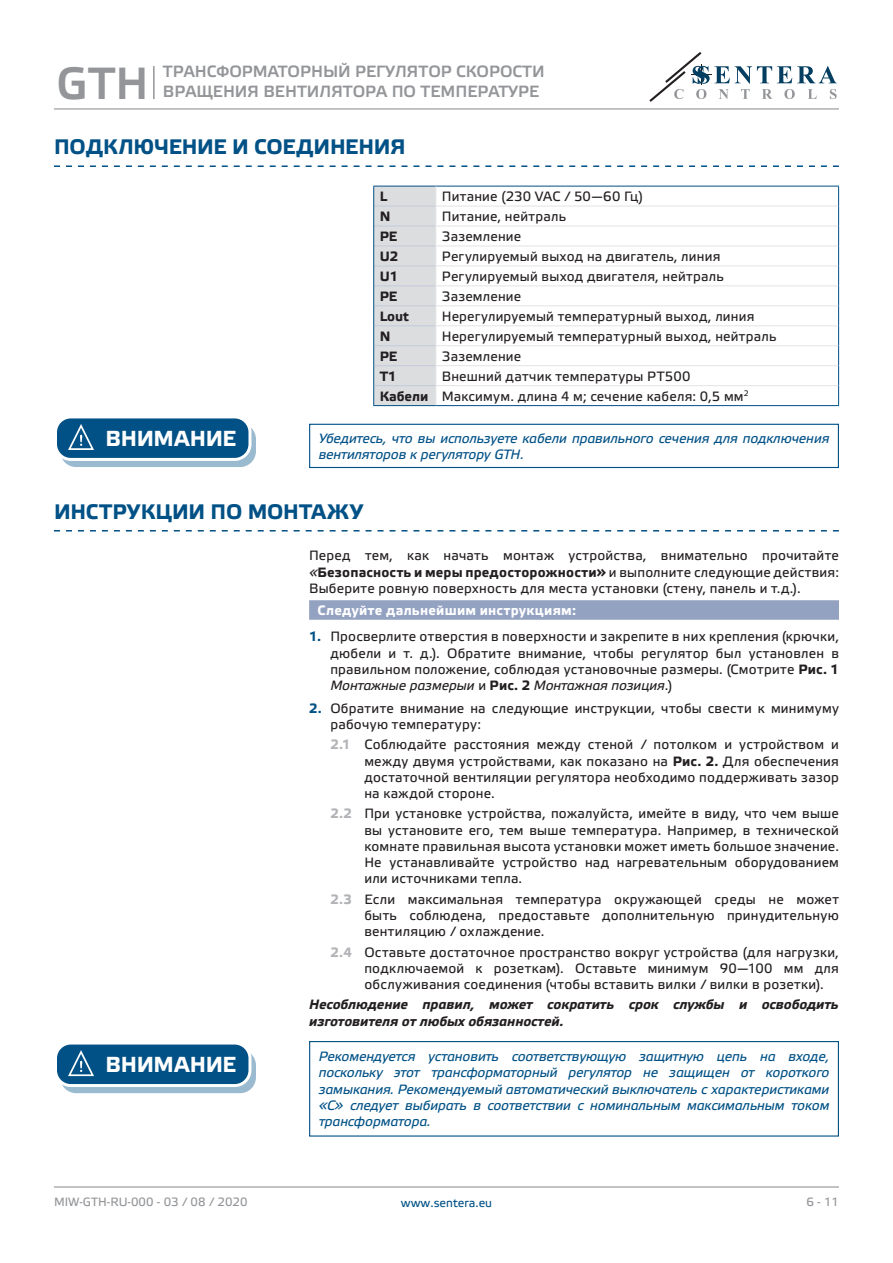
<style>
.page{position:relative;width:893px;height:1263px;background:#fff}
.page>*{position:absolute;margin:0;border:0;box-sizing:border-box;transform-origin:0 0}
.t1{font:45px "Etelka Medium Pro";color:#939598}
.t2{font:700 21.75px "Etelka Text Pro";letter-spacing:-.02em;color:#fff}
.t3{font:700 21px "Etelka Text Pro";letter-spacing:-.005em;color:#015186}
.t4{font:16.2px "Etelka Medium Pro";color:#939598}
.body{font:13.5px/16.2px "Etelka Text Pro";letter-spacing:.015em;color:#231f20;text-align:justify}
.table_text{font:13.5px "Etelka Text Pro";letter-spacing:.015em;color:#231f20}
.Attention_text{font:italic 13.5px/16.2px "Etelka Text Pro";letter-spacing:-.005em;color:#015186;text-align:justify}
.attention{font:italic 13.5px/16.2px "Etelka Text Pro";letter-spacing:-.01em;color:#015186}
.body-2{font:italic 700 13.5px/16.2px "Etelka Text Pro";letter-spacing:-.01em;color:#231f20}
.Number-roman{font:700 13.5px "Etelka Text Pro";letter-spacing:.02em;color:#fff}
.Body_text{font:700 13.5px "Etelka Text Pro";color:#231f20}
.t5{font:12px "Etelka Text Pro";color:#939598}
.t6{font:12px "Etelka Text Pro";color:#015186}
.s1{font-style:italic}
.s2{font-weight:700}
.s3{font-weight:700;color:#015186}
.s4{font-weight:700;color:#b2b3b7}
</style>
<div class="page">
<hr style="left:54px;top:108px;width:785px;height:1px;background:#939598">
<hr style="left:54px;top:1186px;width:785px;height:1px;background:#939598">
<svg style="left:649px;top:52px;width:188px;height:50px"></svg>
<svg style="left:54px;top:165px;width:785px;height:2px"></svg>
<svg style="left:436px;top:187px;width:402px;height:218px"></svg>
<svg style="left:436px;top:207px;width:402px;height:178px"></svg>
<hr style="left:436px;top:186px;width:403px;height:1px;background:#015186">
<svg style="left:838px;top:186px;width:1px;height:219px"></svg>
<hr style="left:436px;top:405px;width:403px;height:1px;background:#015186">
<hr style="left:435px;top:206px;width:403px;height:1px;background:#e2e3e5">
<hr style="left:435px;top:226px;width:403px;height:1px;background:#e2e3e5">
<hr style="left:435px;top:246px;width:403px;height:1px;background:#e2e3e5">
<hr style="left:435px;top:266px;width:403px;height:1px;background:#e2e3e5">
<hr style="left:435px;top:285px;width:403px;height:1px;background:#e2e3e5">
<hr style="left:435px;top:305px;width:403px;height:1px;background:#e2e3e5">
<hr style="left:435px;top:325px;width:403px;height:1px;background:#e2e3e5">
<hr style="left:435px;top:345px;width:403px;height:1px;background:#e2e3e5">
<hr style="left:435px;top:365px;width:403px;height:1px;background:#e2e3e5">
<hr style="left:435px;top:385px;width:403px;height:1px;background:#e2e3e5">
<svg style="left:373px;top:186px;width:63px;height:220px;background:#d1d6db"></svg>
<div style="left:61px;top:424px;width:194px;height:42px;background:#9abacf;border-radius:15px"></div>
<div style="left:60px;top:423px;width:196px;height:44px;border:1px solid #015186;border-radius:15px"></div>
<div style="left:56px;top:417px;width:194px;height:42px;background:#015186;border-radius:15px"></div>
<div style="left:54px;top:415px;width:197px;height:46px;border:3px solid #fff;border-radius:15px"></div>
<svg style="left:67px;top:424px;width:38px;height:36px"></svg>
<div style="left:309px;top:424px;width:530px;height:44px;border:1px solid #015186"></div>
<svg style="left:54px;top:530px;width:785px;height:1px"></svg>
<div style="left:309px;top:600px;width:530px;height:20px;background:#94a2c2"></div>
<div style="left:309px;top:1041px;width:530px;height:95px;border:1px solid #015186"></div>
<div style="left:61px;top:1050px;width:194px;height:42px;background:#9abacf;border-radius:15px"></div>
<div style="left:60px;top:1049px;width:196px;height:44px;border:1px solid #015186;border-radius:15px"></div>
<div style="left:56px;top:1043px;width:194px;height:42px;background:#015186;border-radius:15px"></div>
<div style="left:54px;top:1041px;width:197px;height:46px;border:3px solid #fff;border-radius:15px"></div>
<svg style="left:67px;top:1050px;width:39px;height:44px"></svg>
<hr style="left:153px;top:66px;width:2px;height:33px;background:#939598">
<h1 class="t1" style="left:57px;top:59px;width:94px">GTH</h1>
<p class="t4" style="left:163px;top:63px;width:383px">ТРАНСФОРМАТОРНЫЙ РЕГУЛЯТОР СКОРОСТИ</p>
<p class="t4" style="left:163px;top:83px;width:378px">ВРАЩЕНИЯ ВЕНТИЛЯТОРА ПО ТЕМПЕРАТУРЕ</p>
<p class="t3" style="left:54px;top:135px;width:353px">ПОДКЛЮЧЕНИЕ И СОЕДИНЕНИЯ</p>
<p class="Body_text" style="left:380px;top:189px;width:9px">L</p>
<p class="table_text" style="left:442px;top:189px;width:203px">Питание (230 VAC / 50—60 Гц)</p>
<p class="Body_text" style="left:380px;top:209px;width:12px">N</p>
<p class="table_text" style="left:442px;top:209px;width:126px">Питание, нейтраль</p>
<p class="Body_text" style="left:380px;top:229px;width:19px">PE</p>
<p class="table_text" style="left:442px;top:229px;width:81px">Заземление</p>
<p class="Body_text" style="left:380px;top:249px;width:20px">U2</p>
<p class="table_text" style="left:442px;top:249px;width:280px">Регулируемый выход на двигатель, линия</p>
<p class="Body_text" style="left:380px;top:269px;width:20px">U1</p>
<p class="table_text" style="left:442px;top:269px;width:284px">Регулируемый выход двигателя, нейтраль</p>
<p class="Body_text" style="left:380px;top:289px;width:19px">PE</p>
<p class="table_text" style="left:442px;top:289px;width:81px">Заземление</p>
<p class="Body_text" style="left:380px;top:309px;width:31px">Lout</p>
<p class="table_text" style="left:442px;top:309px;width:314px">Нерегулируемый температурный выход, линия</p>
<p class="Body_text" style="left:380px;top:328px;width:12px">N</p>
<p class="table_text" style="left:442px;top:329px;width:336px">Нерегулируемый температурный выход, нейтраль</p>
<p class="Body_text" style="left:380px;top:348px;width:19px">PE</p>
<p class="table_text" style="left:442px;top:349px;width:81px">Заземление</p>
<p class="Body_text" style="left:380px;top:368px;width:18px">T1</p>
<p class="table_text" style="left:442px;top:369px;width:250px">Внешний датчик температуры PT500</p>
<p class="Body_text" style="left:380px;top:388px;width:50px">Кабели</p>
<p class="table_text" style="left:442px;top:389px;width:308px">Максимум. длина 4 м; сечение кабеля: 0,5 мм<sup>2</sup></p>
<p class="t2" style="left:105px;top:426px;width:132px">ВНИМАНИЕ</p>
<p class="attention" style="left:319px;top:431px;width:512px">Убедитесь, что вы используете кабели правильного сечения для подключения вентиляторов к регулятору GTH.</p>
<p class="t3" style="left:54px;top:500px;width:311px">ИНСТРУКЦИИ ПО МОНТАЖУ</p>
<p class="body" style="left:309px;top:548px;width:531px">Перед тем, как начать монтаж устройства, внимательно прочитайте <span class="s1">«</span><span class="s2">Безопасность и меры предосторожности»</span> и выполните следующие действия:<br>Выберите ровную поверхность для места установки (стену, панель и т.д.).</p>
<p class="Number-roman" style="left:318px;top:602px;width:260px">Следуйте дальнейшим инструкциям:</p>
<p class="body" style="left:330px;top:629px;width:510px;text-indent:-21px"><span class="s3">1.</span> Просверлите отверстия в поверхности и закрепите в них крепления (крючки, дюбели и т. д.). Обратите внимание, чтобы регулятор был установлен в правильном положение, соблюдая установочные размеры. (Смотрите <span class="s2">Рис. 1<br></span><span class="s1">Монтажные размерыи</span> и <span class="s2">Рис. 2</span> <span class="s1">Монтажная позиция</span>.)</p>
<p class="body" style="left:330px;top:701px;width:510px;text-indent:-21px"><span class="s3">2.</span> Обратите внимание на следующие инструкции, чтобы свести к минимуму рабочую температуру:</p>
<p class="body" style="left:364px;top:737px;width:476px;text-indent:-34px"><span class="s4">2.1</span> Соблюдайте расстояния между стеной / потолком и устройством и между двумя устройствами, как показано на <span class="s2">Рис. 2.</span> Для обеспечения достаточной вентиляции регулятора необходимо поддерживать зазор на каждой стороне.</p>
<p class="body" style="left:364px;top:806px;width:476px;text-indent:-34px"><span class="s4">2.2</span> При установке устройства, пожалуйста, имейте в виду, что чем выше вы установите его, тем выше температура. Например, в технической комнате правильная высота установки может иметь большое значение.<br>Не устанавливайте устройство над нагревательным оборудованием или источниками тепла.</p>
<p class="body" style="left:364px;top:892px;width:476px;text-indent:-34px"><span class="s4">2.3</span> Если максимальная температура окружающей среды не может быть соблюдена, предоставьте дополнительную принудительную вентиляцию / охлаждение.</p>
<p class="body" style="left:364px;top:944px;width:476px;text-indent:-34px"><span class="s4">2.4</span> Оставьте достаточное пространство вокруг устройства (для нагрузки, подключаемой к розеткам). Оставьте минимум 90—100 мм для обслуживания соединения (чтобы вставить вилки / вилки в розетки).</p>
<p class="body-2" style="left:309px;top:997px;width:531px">Несоблюдение правил, может сократить срок службы и освободить изготовителя от любых обязанностей.</p>
<p class="Attention_text" style="left:319px;top:1049px;width:512px">Рекомендуется установить соответствующую защитную цепь на входе, поскольку этот трансформаторный регулятор не защищен от короткого замыкания. Рекомендуемый автоматический выключатель с характеристиками «C» следует выбирать в соответствии с номинальным максимальным током трансформатора.</p>
<p class="t2" style="left:105px;top:1052px;width:132px">ВНИМАНИЕ</p>
<p class="t5" style="left:54px;top:1195px;width:195px">MIW-GTH-RU-000 - 03 / 08 / 2020</p>
<p class="t6" style="left:401px;top:1196px;width:93px">www.sentera.eu</p>
<p class="t5" style="left:806px;top:1195px;width:34px">6 - 11</p>
</div>
